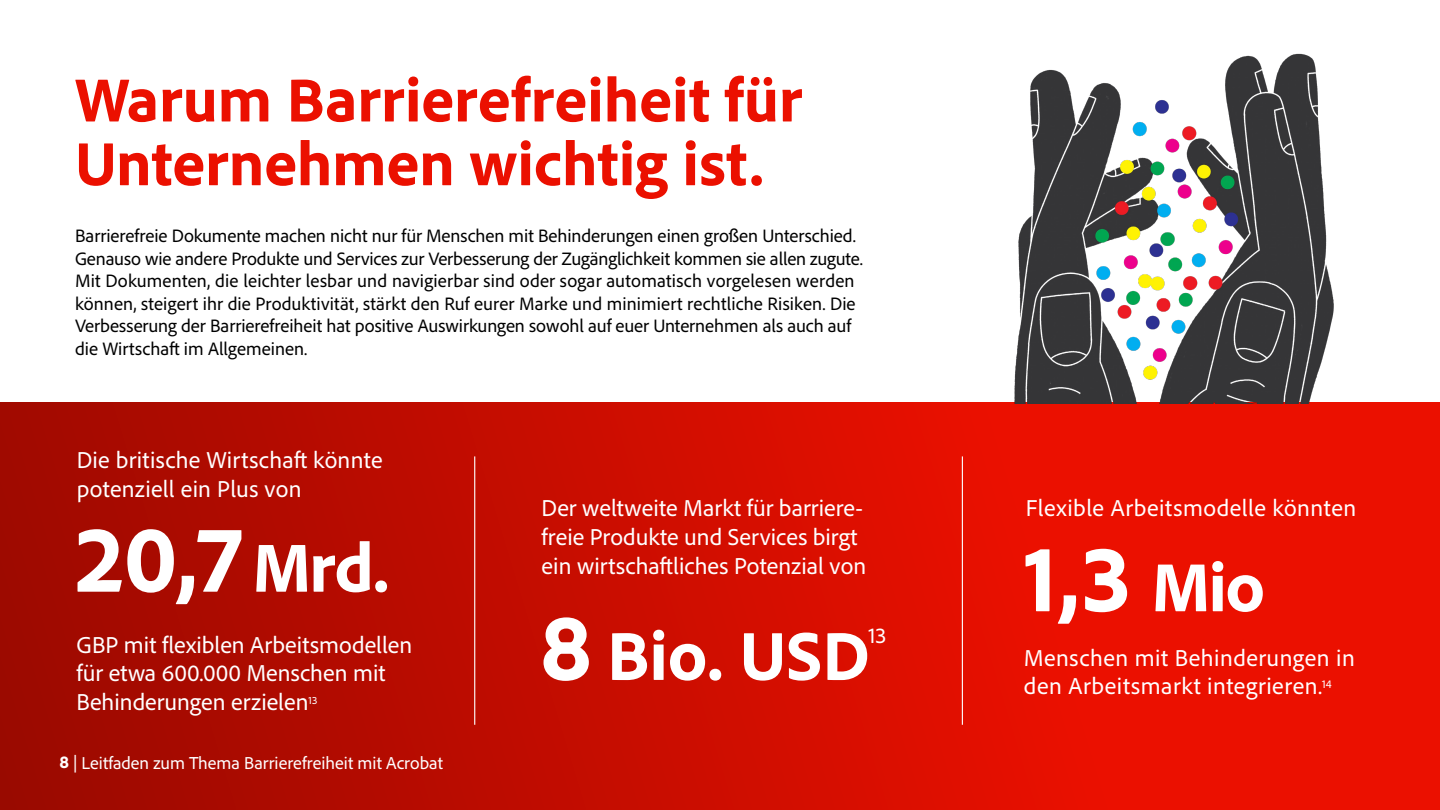
<style>
.page{position:relative;width:1440px;height:810px;background:#fff}
.page>*{position:absolute;margin:0;border:0;box-sizing:border-box;transform-origin:0 0}
.t1{font:800 97.5px "Adobe Clean";color:#fff}
.t2{font:800 71.25px "Adobe Clean";color:#fff}
.t3{font:800 63.75px/63.8px "Adobe Clean";color:#eb1000}
.t4{font:24px/28.8px "Adobe Clean";letter-spacing:.01em;color:#fff}
.t5{font:22.42px "Adobe Clean";color:#fff}
.t6{font:18.75px/22.5px "Adobe Clean";color:#000}
.t7{font:18px "Adobe Clean";letter-spacing:.005em;color:#fff}
.s1{font-size:71.25px}
.s2{font-weight:800}
.s3{font-size:97.5px}
</style>
<div class="page">
<div style="left:0;top:403px;width:1440px;height:407px;background:linear-gradient(to right,#a10a00,#fa1100)"></div>
<hr style="left:474px;top:456px;width:1px;height:269px;background:#fff">
<hr style="left:962px;top:456px;width:1px;height:269px;background:#fff">
<img style="left:980px;top:53px;width:391px;height:350px">
<h3 class="t3" style="left:75px;top:66px;width:729px">Warum Barrierefreiheit für<br>Unternehmen wichtig ist.</h3>
<p class="t6" style="left:75px;top:224px;width:790px">Barrierefreie Dokumente machen nicht nur für Menschen mit Behinderungen einen großen Unterschied.<br>Genauso wie andere Produkte und Services zur Verbesserung der Zugänglichkeit kommen sie allen zugute.<br>Mit Dokumenten, die leichter lesbar und navigierbar sind oder sogar automatisch vorgelesen werden können, steigert ihr die Produktivität, stärkt den Ruf eurer Marke und minimiert rechtliche Risiken. Die Verbesserung der Barrierefreiheit hat positive Auswirkungen sowohl auf euer Unternehmen als auch auf die Wirtschaft im Allgemeinen.</p>
<p class="t4" style="left:77px;top:445px;width:307px">Die britische Wirtschaft könnte potenziell ein Plus von</p>
<h1 class="t1" style="left:75px;top:495px;width:316px">20,7 <span class="s1">Mrd.</span></h1>
<p class="t4" style="left:77px;top:629px;width:337px">GBP mit flexiblen Arbeitsmodellen für etwa 600.000 Menschen mit<br>Behinderungen erzielen<sup>13</sup></p>
<p class="t7" style="left:59px;top:752px;width:385px"><span class="s2">8</span> | Leitfaden zum Thema Barrierefreiheit mit Acrobat</p>
<p class="t4" style="left:542px;top:493px;width:326px">Der weltweite Markt für barriere&shy;freie Produkte und Services birgt ein wirtschaftliches Potenzial von</p>
<h2 class="t2" style="left:540px;top:609px;width:331px"><span class="s3">8</span> Bio. USD</h2>
<p class="t5" style="left:868px;top:621px;width:20px">13</p>
<p class="t4" style="left:1026px;top:493px;width:332px">Flexible Arbeitsmodelle könnten</p>
<h1 class="t1" style="left:1024px;top:515px;width:242px">1,3 <span class="s1">Mio</span></h1>
<p class="t4" style="left:1024px;top:642px;width:333px">Menschen mit Behinderungen in den Arbeitsmarkt integrieren.<sup>14</sup></p>
</div>
